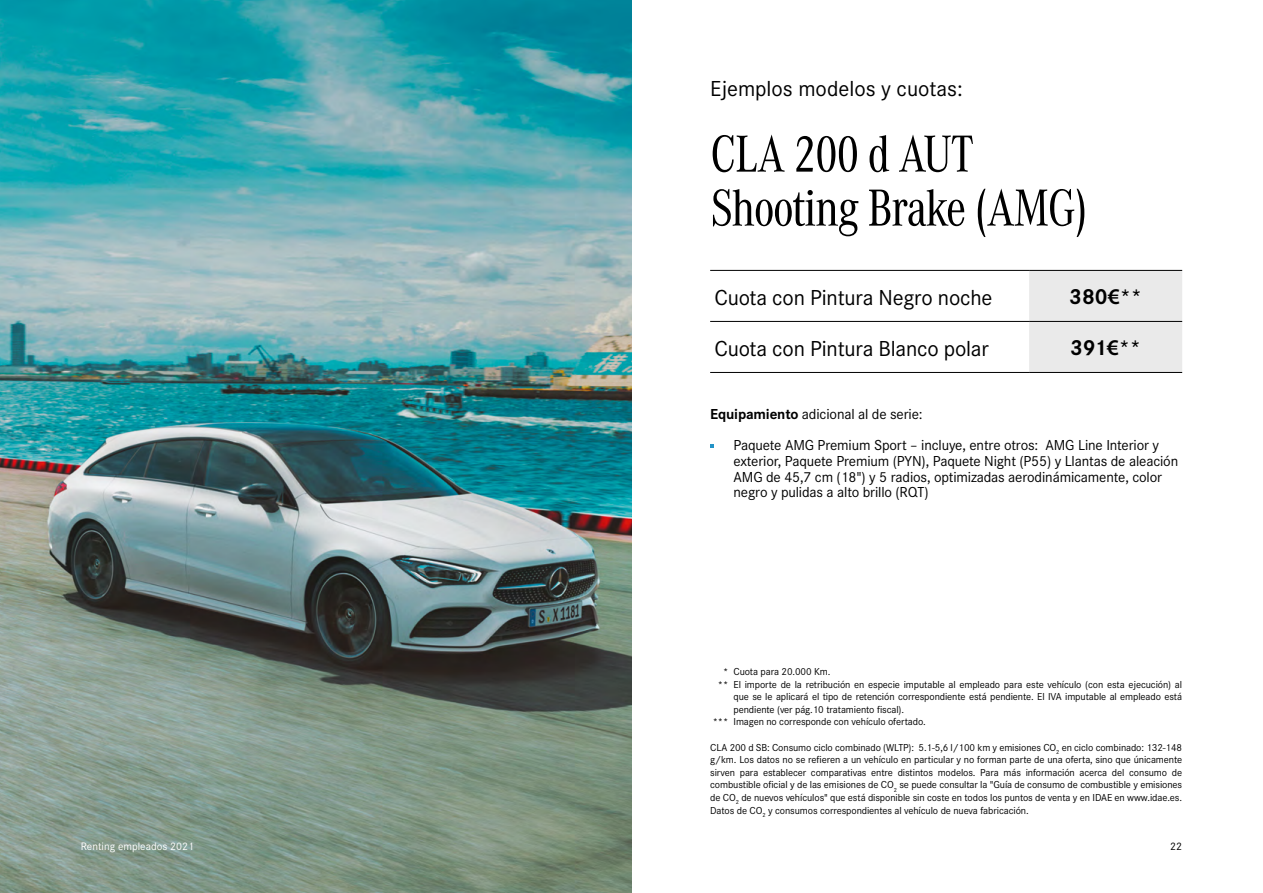
<style>
.page{position:relative;width:1263px;height:893px;background:#fff}
.page>*{position:absolute;margin:0;border:0;box-sizing:border-box;transform-origin:0 0}
.t1{font:54px/54px "Corporate A Con";letter-spacing:-.03em;color:#000}
.t2{font:22.5px "Corporate S";letter-spacing:-.01em;color:#000}
.t3{font:700 22.5px "Corporate S";color:#000}
.t4{font:15px/15.8px "Corporate S";letter-spacing:-.01em;color:#000}
.t5{font:11.25px "Corporate S";color:#fff}
.t6{font:11.25px "Corporate S";color:#000}
.t7{font:10.5px/12.6px "Corporate S";letter-spacing:-.01em;color:#000;text-align:justify}
.s1{font-family:"Myriad Pro";font-weight:600}
.s2{font-weight:700}
</style>
<div class="page">
<img style="left:0;top:0;width:631px;height:893px">
<svg style="left:710px;top:444px;width:4px;height:4px"></svg>
<div style="left:1029px;top:271px;width:153px;height:101px;background:#eaeaea"></div>
<hr style="left:1029px;top:270px;width:153px;height:1px;background:#000">
<hr style="left:710px;top:321px;width:319px;height:1px;background:#000">
<hr style="left:1029px;top:321px;width:153px;height:1px;background:#000">
<hr style="left:710px;top:372px;width:319px;height:1px;background:#000">
<hr style="left:1029px;top:372px;width:153px;height:1px;background:#000">
<hr style="left:710px;top:270px;width:319px;height:1px;background:#000">
<h2 class="t2" style="left:710px;top:76px;width:254px">Ejemplos modelos y cuotas:</h2>
<h1 class="t1" style="left:710px;top:128px;width:379px">CLA 200 d AUT<br>Shooting Brake (AMG)</h1>
<h2 class="t2" style="left:714px;top:284px;width:279px">Cuota con Pintura Negro noche</h2>
<h2 class="t3" style="left:1069px;top:284px;width:74px">380<span class="s1">€</span>**</h2>
<h2 class="t2" style="left:714px;top:335px;width:276px">Cuota con Pintura Blanco polar</h2>
<h2 class="t3" style="left:1070px;top:335px;width:73px">391<span class="s1">€</span>**</h2>
<h3 class="t4" style="left:733px;top:398px;width:427px;line-height:31.5px;text-indent:-23px"><span class="s2">Equipamiento</span> adicional al de serie:<br>Paquete AMG Premium Sport – incluye, entre otros: AMG Line Interior y</h3>
<h3 class="t4" style="left:733px;top:453px;width:446px">exterior, Paquete Premium (PYN), Paquete Night (P55) y Llantas de aleación<br>AMG de 45,7 cm (18") y 5 radios, optimizadas aerodinámicamente, color negro y pulidas a alto brillo (RQT)</h3>
<p class="t7" style="left:723px;top:665px;width:109px">* Cuota para 20.000 Km.</p>
<p class="t7" style="left:718px;top:678px;width:466px">** El importe de la retribución en especie imputable al empleado para este vehículo (con esta ejecución) al</p>
<p class="t7" style="left:733px;top:690px;width:450px">que se le aplicará el tipo de retención correspondiente está pendiente. El IVA imputable al empleado está</p>
<p class="t7" style="left:733px;top:703px;width:172px">pendiente (ver pág.10 tratamiento fiscal).</p>
<p class="t7" style="left:713px;top:716px;width:215px">*** Imagen no corresponde con vehículo ofertado.</p>
<p class="t7" style="left:710px;top:741px;width:474px">CLA 200 d SB: Consumo ciclo combinado (WLTP): 5.1-5,6 l/100 km y emisiones CO<sub>2</sub> en ciclo combinado: 132-148 g/km. Los datos no se refieren a un vehículo en particular y no forman parte de una oferta, sino que únicamente sirven para establecer comparativas entre distintos modelos. Para más información acerca del consumo de combustible oficial y de las emisiones de CO<sub>2</sub> se puede consultar la "Guía de consumo de combustible y emisiones de CO<sub>2</sub> de nuevos vehículos" que está disponible sin coste en todos los puntos de venta y en IDAE en www.idae.es.<br>Datos de CO<sub>2</sub> y consumos correspondientes al vehículo de nueva fabricación.</p>
<p class="t5" style="left:81px;top:840px;width:115px">Renting empleados 2021</p>
<p class="t6" style="left:1170px;top:840px;width:13px">22</p>
</div>
